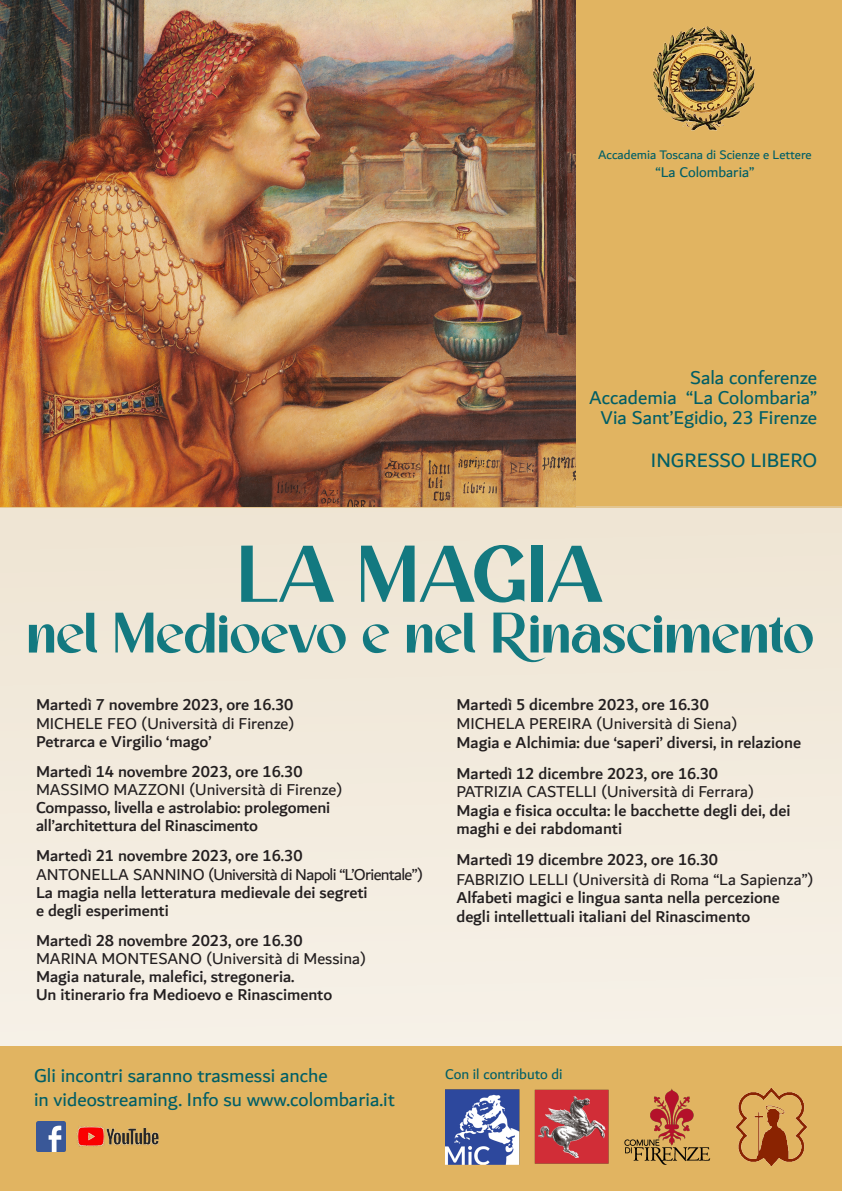
<style>
.page{position:relative;width:842px;height:1191px;background:#fff}
.page>*{position:absolute;margin:0;border:0;box-sizing:border-box;transform-origin:0 0}
.t1{font:82.8px "Bestigia";color:#137980}
.t2{font:58.7px "Bestigia";letter-spacing:-.01em;color:#137980}
.t3{font:21px "Dubai";color:#005e66}
.t4{font:20px/24px "Dubai";color:#005e66}
.t5{font:500 17px/18.1px "Dubai";color:#231f20}
.t6{font:17px/18.6px "Dubai";color:#231f20}
.t7{font:17px "Dubai";letter-spacing:-.04em;color:#231f20}
.t8{font:15.1px "Dubai";color:#005e66}
.t9{font:13.3px "Dubai";color:#005e66}
.s1{font-weight:400}
.s2{font-weight:500}
</style>
<div class="page">
<div style="left:0;top:0;width:842px;height:507px;background:#e1b461"></div>
<div style="left:0;top:507px;width:842px;height:684px;background:#f2ebdd"></div>
<img style="left:0;top:0;width:575px;height:507px">
<img style="left:653px;top:26px;width:102px;height:105px">
<div style="left:0;top:1046px;width:842px;height:145px;background:#e1b461"></div>
<img style="left:36px;top:1121px;width:30px;height:30px">
<img style="left:76px;top:1126px;width:83px;height:21px">
<img style="left:534px;top:1089px;width:75px;height:75px">
<img style="left:445px;top:1089px;width:75px;height:75px">
<img style="left:624px;top:1087px;width:184px;height:79px">
<p class="t9" style="left:598px;top:146px;width:215px">Accademia Toscana di Scienze e Lettere</p>
<p class="t8" style="left:655px;top:163px;width:101px">“La Colombaria”</p>
<p class="t4" style="left:589px;top:367px;width:229px;line-height:20px;text-align:right">Sala conferenze<br>Accademia “La Colombaria”</p>
<p class="t4" style="left:600px;top:405px;width:218px">Via Sant’Egidio, 23 Firenze</p>
<p class="t3" style="left:651px;top:448px;width:168px">INGRESSO LIBERO</p>
<p class="t1" style="left:237px;top:527px;width:368px">LA MAGIA</p>
<p class="t2" style="left:26px;top:599px;width:789px">nel Medioevo e nel Rinascimento</p>
<p class="t5" style="left:36px;top:695px;width:260px;text-align:justify">Martedì 7 novembre 2023, ore 16.30<br><span class="s1">MICHELE FEO (Università di Firenze)<br></span>Petrarca e Virgilio ‘mago’</p>
<p class="t5" style="left:36px;top:762px;width:308px">Martedì 14 novembre 2023, ore 16.30<br><span class="s1">MASSIMO MAZZONI (Università di Firenze)<br></span>Compasso, livella e astrolabio: prolegomeni all’architettura del Rinascimento</p>
<p class="t5" style="left:36px;top:846px;width:268px">Martedì 21 novembre 2023, ore 16.30</p>
<p class="t7" style="left:36px;top:863px;width:389px">ANTONELLA SANNINO (Università di Napoli “L’Orientale”)</p>
<p class="t5" style="left:36px;top:882px;width:333px">La magia nella letteratura medievale dei segreti e degli esperimenti</p>
<p class="t6" style="left:36px;top:931px;width:332px;line-height:18.1px"><span class="s2">Martedì 28 novembre 2023, ore 16.30<br></span>MARINA MONTESANO (Università di Messina)</p>
<p class="t5" style="left:36px;top:967px;width:298px">Magia naturale, malefici, stregoneria.<br>Un itinerario fra Medioevo e Rinascimento</p>
<p class="t6" style="left:456px;top:695px;width:283px"><span class="s2">Martedì 5 dicembre 2023, ore 16.30<br></span>MICHELA PEREIRA (Università di Siena)</p>
<p class="t5" style="left:456px;top:732px;width:346px">Magia e Alchimia: due ‘saperi’ diversi, in relazione</p>
<p class="t6" style="left:456px;top:763px;width:299px"><span class="s2">Martedì 12 dicembre 2023, ore 16.30<br></span>PATRIZIA CASTELLI (Università di Ferrara)</p>
<p class="t5" style="left:456px;top:800px;width:336px;line-height:18.6px">Magia e fisica occulta: le bacchette degli dei, dei maghi e dei rabdomanti</p>
<p class="t6" style="left:456px;top:850px;width:359px;line-height:19.4px"><span class="s2">Martedì 19 dicembre 2023, ore 16.30<br></span>FABRIZIO LELLI (Università di Roma “La Sapienza”)</p>
<p class="t5" style="left:456px;top:888px;width:325px;line-height:18.6px">Alfabeti magici e lingua santa nella percezione degli intellettuali italiani del Rinascimento</p>
<p class="t4" style="left:34px;top:1063px;width:362px">Gli incontri saranno trasmessi anche<br>in videostreaming. Info su www.colombaria.it</p>
<p class="t8" style="left:445px;top:1064px;width:119px">Con il contributo di</p>
</div>
